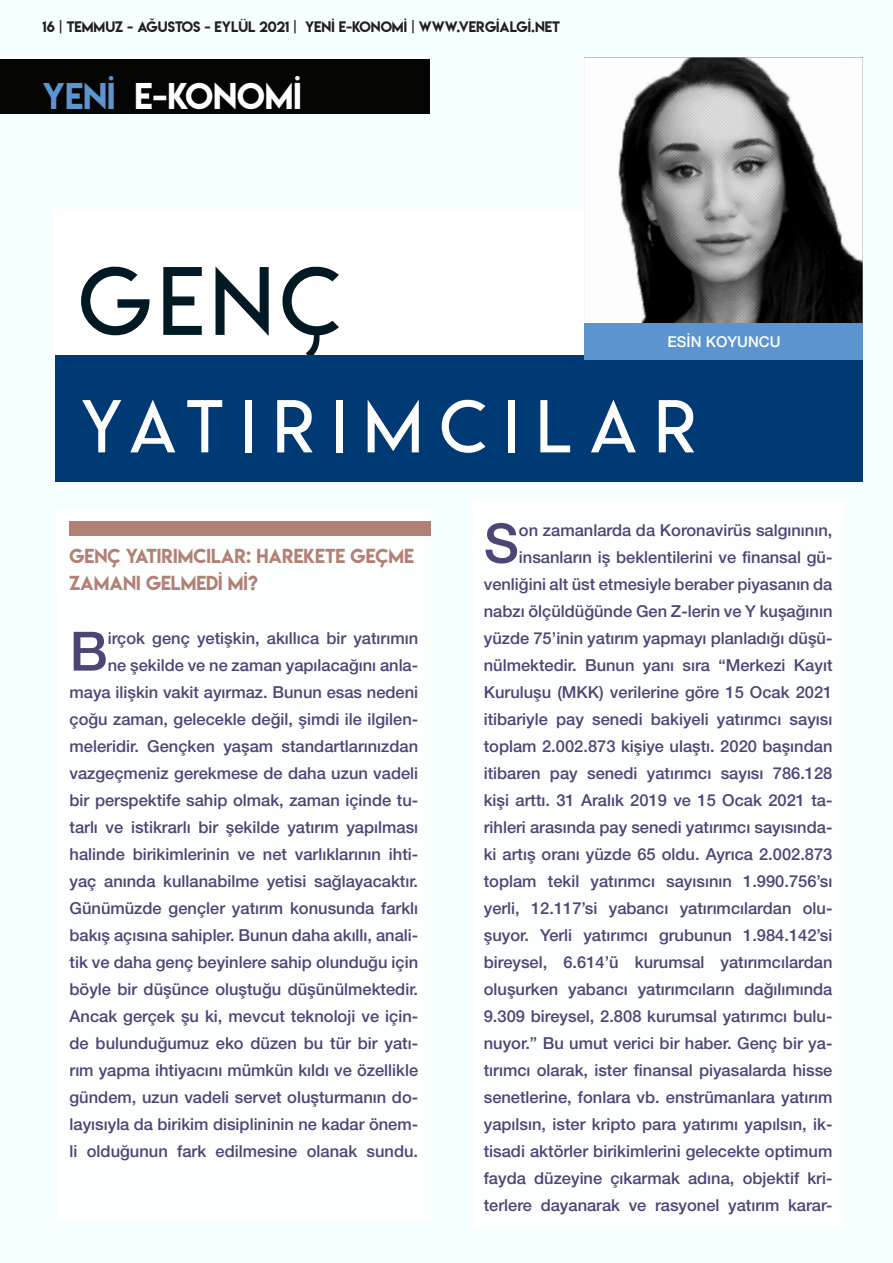
<style>
.page{position:relative;width:893px;height:1263px;background:#f6ffff}
.page>*{position:absolute;margin:0;border:0;box-sizing:border-box;transform-origin:0 0}
.Header_1f{font:93px "Lemon Milklight";color:#001922}
.Header_1f-2{font:72px "Lemon Milklight";letter-spacing:.25em;color:#fff}
.t1{font:500 54.3px "Helvetica Neue";color:#2e225d}
.t2{font:33px "Lemon Milk";color:#fff}
.t3{font:18px/27px "Lemon Milk";color:#a6695b}
.t4{font:500 16.5px/27px "Helvetica Neue";color:#2e225d;text-align:right}
.HELV{font:500 15px "Helvetica Neue";color:#fff}
.t5{font:13.5px "Lemon Milk";color:#231f20}
.s1{color:#5b94cf}
</style>
<div class="page">
<div style="left:54px;top:210px;width:537px;height:161px;background:#fff"></div>
<div style="left:55px;top:356px;width:808px;height:126px;background:#003a75"></div>
<div style="left:57px;top:509px;width:374px;height:711px;background:#fff"></div>
<div style="left:70px;top:521px;width:361px;height:14px;background:#b28175"></div>
<div style="left:471px;top:500px;width:374px;height:729px;background:#fff"></div>
<img style="left:584px;top:58px;width:279px;height:297px">
<div style="left:585px;top:323px;width:278px;height:37px;background:#5b94cf"></div>
<div style="left:0;top:60px;width:429px;height:54px;background:#040503"></div>
<p class="t5" style="left:43px;top:17px;width:519px">16 | TEMMUZ - AĞUSTOS - EYLÜL 2021 | YENİ E-KONOMİ | WWW.VERGIALGI.NET</p>
<h3 class="t2" style="left:43px;top:72px;width:261px"><span class="s1">YENİ</span> E-KONOMİ</h3>
<p class="Header_1f" style="left:79px;top:244px;width:263px">GENÇ</p>
<p class="HELV" style="left:667px;top:329px;width:115px">ESİN KOYUNCU</p>
<p class="Header_1f-2" style="left:81px;top:382px;width:616px">YATIRIMCILAR</p>
<p class="t3" style="left:70px;top:542px;width:346px">GENÇ YATIRIMCILAR: HAREKETE GEÇME<br>ZAMANI GELMEDİ Mİ?</p>
<p class="t4" style="left:70px;top:623px;width:350px">irçok genç yetişkin, akıllıca bir yatırımın<br>ne şekilde ve ne zaman yapılacağını anla&shy;maya ilişkin vakit ayırmaz. Bunun esas nedeni çoğu zaman, gelecekle değil, şimdi ile ilgilen&shy;meleridir. Gençken yaşam standartlarınızdan vazgeçmeniz gerekmese de daha uzun vadeli bir perspektife sahip olmak, zaman içinde tu&shy;tarlı ve istikrarlı bir şekilde yatırım yapılması halinde birikimlerinin ve net varlıklarının ihti&shy;yaç anında kullanabilme yetisi sağlayacaktır.<br>Günümüzde gençler yatırım konusunda farklı bakış açısına sahipler. Bunun daha akıllı, anali&shy;tik ve daha genç beyinlere sahip olunduğu için böyle bir düşünce oluştuğu düşünülmektedir.<br>Ancak gerçek şu ki, mevcut teknoloji ve için&shy;de bulunduğumuz eko düzen bu tür bir yatı&shy;rım yapma ihtiyacını mümkün kıldı ve özellikle gündem, uzun vadeli servet oluşturmanın do&shy;layısıyla da birikim disiplininin ne kadar önem&shy;li olduğunun fark edilmesine olanak sundu.</p>
<h3 class="t1" style="left:70px;top:608px;width:40px">B</h3>
<h3 class="t1" style="left:484px;top:500px;width:37px">S</h3>
<p class="t4" style="left:484px;top:515px;width:350px">on zamanlarda da Koronavirüs salgınının, insanların iş beklentilerini ve finansal gü&shy;venliğini alt üst etmesiyle beraber piyasanın da nabzı ölçüldüğünde Gen Z-lerin ve Y kuşağının yüzde 75’inin yatırım yapmayı planladığı düşü&shy;nülmektedir. Bunun yanı sıra “Merkezi Kayıt Kuruluşu (MKK) verilerine göre 15 Ocak 2021 itibariyle pay senedi bakiyeli yatırımcı sayısı toplam 2.002.873 kişiye ulaştı. 2020 başından itibaren pay senedi yatırımcı sayısı 786.128 kişi arttı. 31 Aralık 2019 ve 15 Ocak 2021 ta&shy;rihleri arasında pay senedi yatırımcı sayısında&shy;ki artış oranı yüzde 65 oldu. Ayrıca 2.002.873 toplam tekil yatırımcı sayısının 1.990.756’sı yerli, 12.117’si yabancı yatırımcılardan olu&shy;şuyor. Yerli yatırımcı grubunun 1.984.142’si bireysel, 6.614’ü kurumsal yatırımcılardan oluşurken yabancı yatırımcıların dağılımında 9.309 bireysel, 2.808 kurumsal yatırımcı bulu&shy;nuyor.” Bu umut verici bir haber. Genç bir ya&shy;tırımcı olarak, ister finansal piyasalarda hisse senetlerine, fonlara vb. enstrümanlara yatırım yapılsın, ister kripto para yatırımı yapılsın, ik&shy;tisadi aktörler birikimlerini gelecekte optimum fayda düzeyine çıkarmak adına, objektif kri&shy;terlere dayanarak ve rasyonel yatırım karar-</p>
</div>
